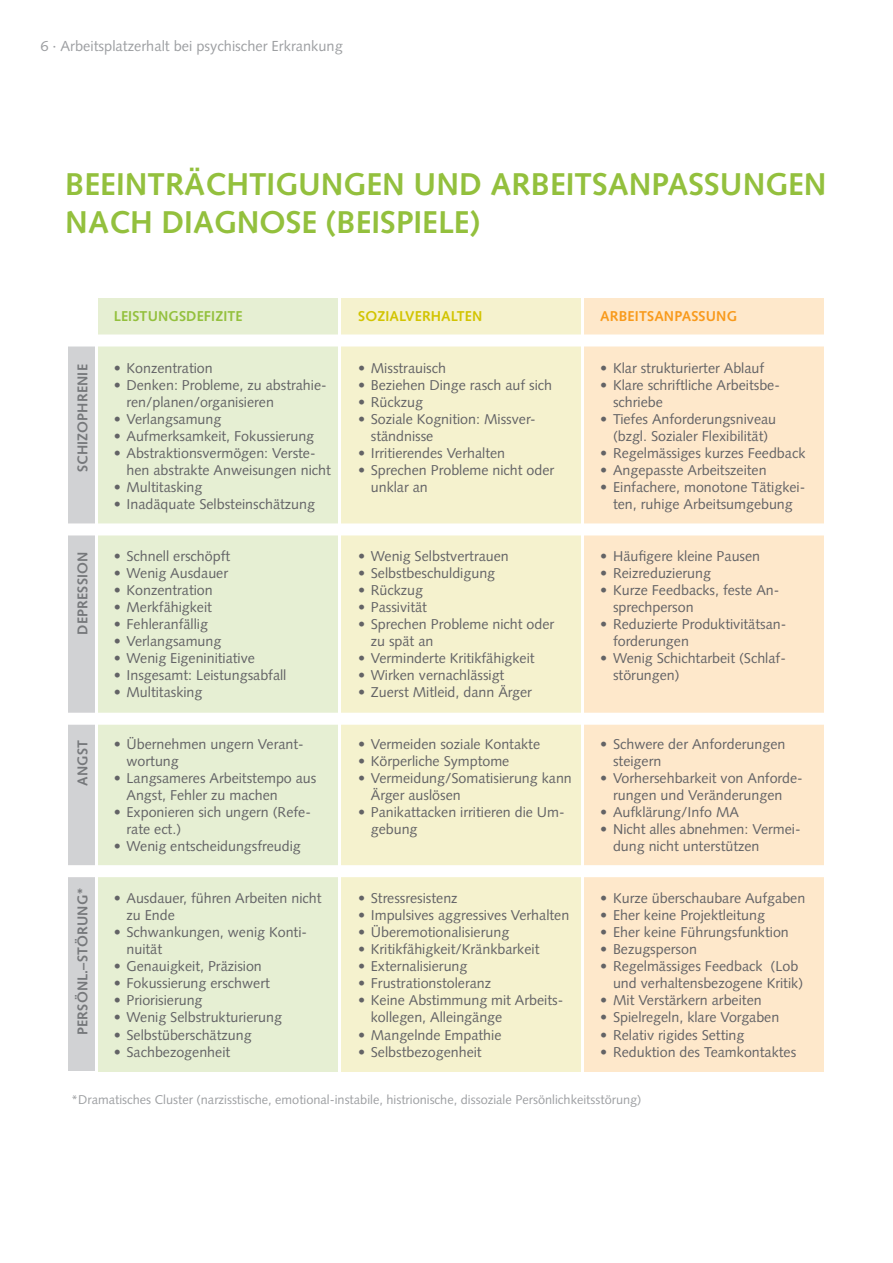
<style>
.page{position:relative;width:893px;height:1263px;background:#fff}
.page>*{position:absolute;margin:0;border:0;box-sizing:border-box;transform-origin:0 0}
.t1{font:700 31.5px/37.8px "Syntax";color:#93c03d}
.t2{font:14.55px "Syntax";color:#9d9fa2}
.t3{font:14.25px/17.1px "Syntax";color:#636366}
.t4{font:700 14.25px "Syntax";letter-spacing:.01em;color:#76787b}
.t5{font:700 14.25px "Syntax";letter-spacing:.01em;color:#93c03d}
.t6{font:700 14.25px "Syntax";letter-spacing:.01em;color:#f89a1c}
.t7{font:700 14.25px "Syntax";letter-spacing:.01em;color:#d2c401}
.t8{font:12.75px "Syntax";color:#9d9fa2}
</style>
<div class="page">
<div style="left:68px;top:345px;width:27px;height:726px;background:#d1d2d4"></div>
<div style="left:341px;top:298px;width:240px;height:773px;background:#f5f2ce"></div>
<div style="left:98px;top:298px;width:239px;height:773px;background:#e6efd3"></div>
<div style="left:584px;top:298px;width:240px;height:773px;background:#fee8cb"></div>
<div style="left:61px;top:334px;width:776px;height:12px;background:#fff"></div>
<div style="left:49px;top:523px;width:790px;height:12px;background:#fff"></div>
<div style="left:37px;top:713px;width:802px;height:12px;background:#fff"></div>
<div style="left:51px;top:865px;width:788px;height:12px;background:#fff"></div>
<p class="t2" style="left:53px;top:37px;width:292px">· Arbeitsplatzerhalt bei psychischer Erkrankung</p>
<h1 class="t1" style="left:65px;top:166px;width:763px">BEEINTRÄCHTIGUNGEN UND ARBEITSANPASSUNGEN<br>NACH DIAGNOSE (BEISPIELE)</h1>
<p class="t5" style="left:114px;top:308px;width:130px">LEISTUNGSDEFIZITE</p>
<p class="t7" style="left:358px;top:308px;width:126px">SOZIALVERHALTEN</p>
<p class="t6" style="left:600px;top:308px;width:138px">ARBEITSANPASSUNG</p>
<p class="t4" style="left:74px;top:472px;width:109px;rotate:-90deg">SCHIZOPHRENIE</p>
<p class="t4" style="left:74px;top:634px;width:84px;rotate:-90deg">DEPRESSION</p>
<p class="t4" style="left:74px;top:786px;width:47px;rotate:-90deg">ANGST</p>
<p class="t4" style="left:74px;top:1035px;width:149px;rotate:-90deg">PERSÖNL.–STÖRUNG*</p>
<p class="t3" style="left:114px;top:359px;width:101px">• Konzentration</p>
<p class="t3" style="left:126px;top:376px;width:202px;text-indent:-13px">• Denken: Probleme, zu abstrahie&shy;ren/planen/organisieren</p>
<p class="t3" style="left:114px;top:410px;width:109px">• Verlangsamung</p>
<p class="t3" style="left:114px;top:427px;width:202px">• Aufmerksamkeit, Fokussierung</p>
<p class="t3" style="left:126px;top:445px;width:206px;text-indent:-13px">• Abstraktionsvermögen: Verste&shy;hen abstrakte Anweisungen nicht</p>
<p class="t3" style="left:114px;top:479px;width:90px">• Multitasking</p>
<p class="t3" style="left:114px;top:496px;width:203px">• Inadäquate Selbsteinschätzung</p>
<p class="t3" style="left:114px;top:547px;width:118px">• Schnell erschöpft</p>
<p class="t3" style="left:114px;top:564px;width:116px">• Wenig Ausdauer</p>
<p class="t3" style="left:114px;top:581px;width:101px">• Konzentration</p>
<p class="t3" style="left:114px;top:598px;width:100px">• Merkfähigkeit</p>
<p class="t3" style="left:114px;top:616px;width:96px">• Fehleranfällig</p>
<p class="t3" style="left:114px;top:633px;width:109px">• Verlangsamung</p>
<p class="t3" style="left:114px;top:650px;width:143px">• Wenig Eigeninitiative</p>
<p class="t3" style="left:114px;top:667px;width:174px">• Insgesamt: Leistungsabfall</p>
<p class="t3" style="left:114px;top:684px;width:90px">• Multitasking</p>
<p class="t3" style="left:126px;top:735px;width:179px;text-indent:-13px">• Übernehmen ungern Verant&shy;wortung</p>
<p class="t3" style="left:126px;top:769px;width:191px;text-indent:-13px">• Langsameres Arbeitstempo aus<br>Angst, Fehler zu machen</p>
<p class="t3" style="left:126px;top:804px;width:186px;text-indent:-13px">• Exponieren sich ungern (Refe&shy;rate ect.)</p>
<p class="t3" style="left:114px;top:838px;width:189px">• Wenig entscheidungsfreudig</p>
<p class="t3" style="left:126px;top:889px;width:197px;text-indent:-13px">• Ausdauer, führen Arbeiten nicht zu Ende</p>
<p class="t3" style="left:126px;top:923px;width:182px;text-indent:-13px">• Schwankungen, wenig Konti&shy;nuität</p>
<p class="t3" style="left:114px;top:958px;width:150px">• Genauigkeit, Präzision</p>
<p class="t3" style="left:114px;top:975px;width:158px">• Fokussierung erschwert</p>
<p class="t3" style="left:114px;top:992px;width:90px">• Priorisierung</p>
<p class="t3" style="left:114px;top:1009px;width:170px">• Wenig Selbstrukturierung</p>
<p class="t3" style="left:114px;top:1026px;width:139px">• Selbstüberschätzung</p>
<p class="t3" style="left:114px;top:1043px;width:118px">• Sachbezogenheit</p>
<p class="t3" style="left:358px;top:359px;width:89px">• Misstrauisch</p>
<p class="t3" style="left:358px;top:376px;width:196px">• Beziehen Dinge rasch auf sich</p>
<p class="t3" style="left:358px;top:393px;width:67px">• Rückzug</p>
<p class="t3" style="left:371px;top:410px;width:166px;text-indent:-13px">• Soziale Kognition: Missver&shy;ständnisse</p>
<p class="t3" style="left:358px;top:445px;width:149px">• Irritierendes Verhalten</p>
<p class="t3" style="left:371px;top:462px;width:185px;text-indent:-13px">• Sprechen Probleme nicht oder unklar an</p>
<p class="t3" style="left:358px;top:547px;width:152px">• Wenig Selbstvertrauen</p>
<p class="t3" style="left:358px;top:564px;width:139px">• Selbstbeschuldigung</p>
<p class="t3" style="left:358px;top:581px;width:67px">• Rückzug</p>
<p class="t3" style="left:358px;top:598px;width:70px">• Passivität</p>
<p class="t3" style="left:371px;top:616px;width:185px;text-indent:-13px">• Sprechen Probleme nicht oder zu spät an</p>
<p class="t3" style="left:358px;top:650px;width:178px">• Verminderte Kritikfähigkeit</p>
<p class="t3" style="left:358px;top:667px;width:148px">• Wirken vernachlässigt</p>
<p class="t3" style="left:358px;top:684px;width:175px">• Zuerst Mitleid, dann Ärger</p>
<p class="t3" style="left:358px;top:735px;width:184px">• Vermeiden soziale Kontakte</p>
<p class="t3" style="left:358px;top:752px;width:153px">• Körperliche Symptome</p>
<p class="t3" style="left:371px;top:769px;width:203px;text-indent:-13px">• Vermeidung/Somatisierung kann<br>Ärger auslösen</p>
<p class="t3" style="left:371px;top:804px;width:195px;text-indent:-13px">• Panikattacken irritieren die Um&shy;gebung</p>
<p class="t3" style="left:358px;top:889px;width:101px">• Stressresistenz</p>
<p class="t3" style="left:358px;top:906px;width:213px">• Impulsives aggressives Verhalten</p>
<p class="t3" style="left:358px;top:923px;width:153px">• Überemotionalisierung</p>
<p class="t3" style="left:358px;top:940px;width:183px">• Kritikfähigkeit/Kränkbarkeit</p>
<p class="t3" style="left:358px;top:958px;width:111px">• Externalisierung</p>
<p class="t3" style="left:358px;top:975px;width:135px">• Frustrationstoleranz</p>
<p class="t3" style="left:371px;top:992px;width:194px;text-indent:-13px">• Keine Abstimmung mit Arbeits&shy;kollegen, Alleingänge</p>
<p class="t3" style="left:358px;top:1026px;width:145px">• Mangelnde Empathie</p>
<p class="t3" style="left:358px;top:1043px;width:125px">• Selbstbezogenheit</p>
<p class="t3" style="left:600px;top:359px;width:165px">• Klar strukturierter Ablauf</p>
<p class="t3" style="left:613px;top:376px;width:168px;text-indent:-13px">• Klare schriftliche Arbeitsbe&shy;schriebe</p>
<p class="t3" style="left:600px;top:410px;width:177px;text-align:center">• Tiefes Anforderungsniveau (bzgl. Sozialer Flexibilität)</p>
<p class="t3" style="left:600px;top:445px;width:207px">• Regelmässiges kurzes Feedback</p>
<p class="t3" style="left:600px;top:462px;width:168px">• Angepasste Arbeitszeiten</p>
<p class="t3" style="left:600px;top:479px;width:207px;text-align:center">• Einfachere, monotone Tätigkei&shy;ten, ruhige Arbeitsumgebung</p>
<p class="t3" style="left:600px;top:547px;width:161px">• Häufigere kleine Pausen</p>
<p class="t3" style="left:600px;top:564px;width:112px">• Reizreduzierung</p>
<p class="t3" style="left:613px;top:581px;width:168px;text-indent:-13px">• Kurze Feedbacks, feste An&shy;sprechperson</p>
<p class="t3" style="left:613px;top:616px;width:175px;text-indent:-13px">• Reduzierte Produktivitätsan&shy;forderungen</p>
<p class="t3" style="left:613px;top:650px;width:174px;text-indent:-13px">• Wenig Schichtarbeit (Schlaf&shy;störungen)</p>
<p class="t3" style="left:613px;top:735px;width:174px;text-indent:-13px">• Schwere der Anforderungen steigern</p>
<p class="t3" style="left:600px;top:769px;width:204px;text-align:center">• Vorhersehbarkeit von Anforde&shy;rungen und Veränderungen</p>
<p class="t3" style="left:600px;top:804px;width:140px">• Aufklärung/Info MA</p>
<p class="t3" style="left:613px;top:821px;width:189px;text-indent:-13px">• Nicht alles abnehmen: Vermei&shy;dung nicht unterstützen</p>
<p class="t3" style="left:600px;top:889px;width:207px">• Kurze überschaubare Aufgaben</p>
<p class="t3" style="left:600px;top:906px;width:166px">• Eher keine Projektleitung</p>
<p class="t3" style="left:600px;top:923px;width:190px">• Eher keine Führungsfunktion</p>
<p class="t3" style="left:600px;top:940px;width:98px">• Bezugsperson</p>
<p class="t3" style="left:613px;top:958px;width:192px;text-indent:-13px">• Regelmässiges Feedback (Lob und verhaltensbezogene Kritik)</p>
<p class="t3" style="left:600px;top:992px;width:163px">• Mit Verstärkern arbeiten</p>
<p class="t3" style="left:600px;top:1009px;width:181px">• Spielregeln, klare Vorgaben</p>
<p class="t3" style="left:600px;top:1026px;width:146px">• Relativ rigides Setting</p>
<p class="t3" style="left:600px;top:1043px;width:197px">• Reduktion des Teamkontaktes</p>
<p class="t8" style="left:71px;top:1092px;width:572px">*Dramatisches Cluster (narzisstische, emotional-instabile, histrionische, dissoziale Persönlichkeitsstörung)</p>
</div>
